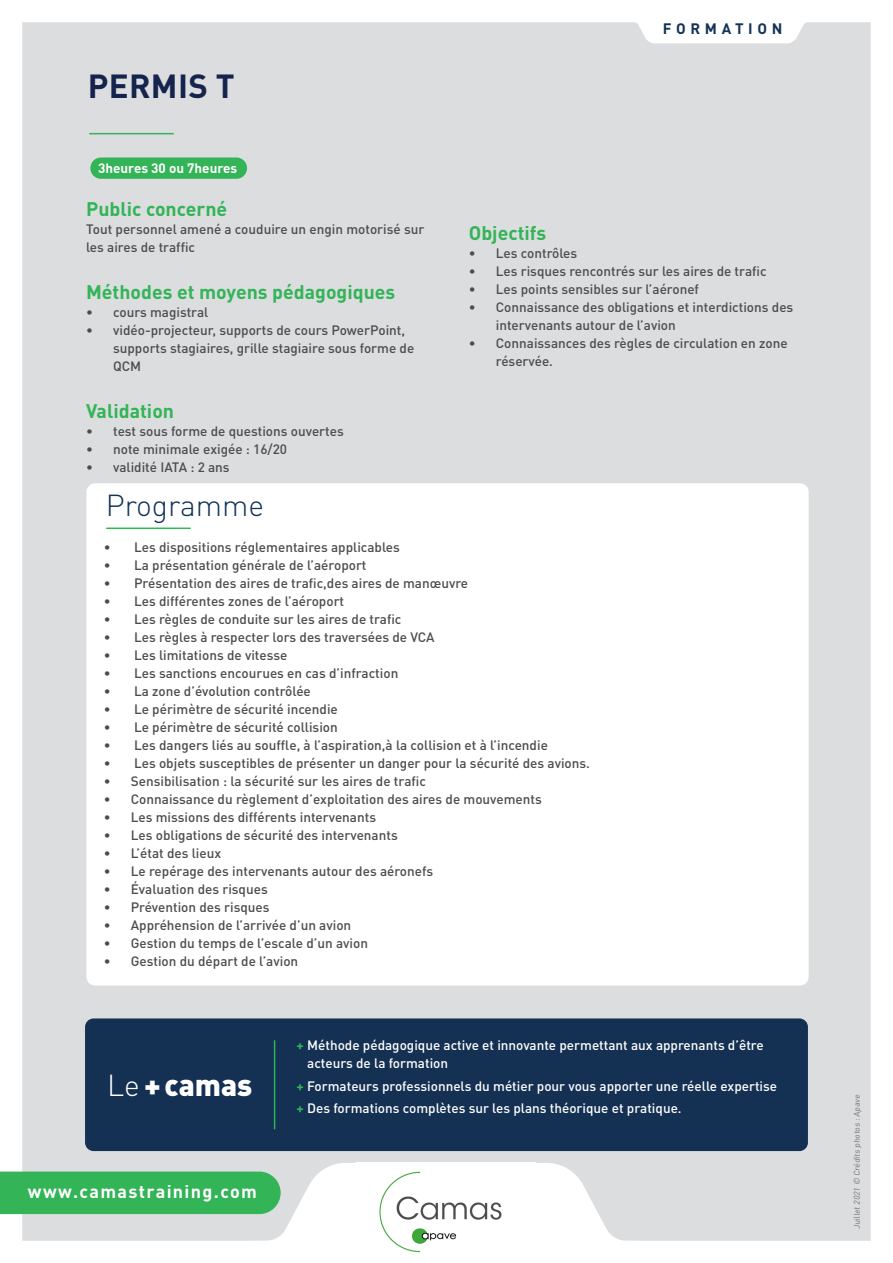
<style>
.page{position:relative;width:893px;height:1263px;background:#fff}
.page>*{position:absolute;margin:0;border:0;box-sizing:border-box;transform-origin:0 0}
.t1{font:700 33px "DIN Pro";letter-spacing:.01em;color:#15244d}
.t2{font:300 30px "DIN Pro";color:#133255}
.t3{font:900 30px "DIN Pro";color:#fff}
.t4{font:700 19.5px "DIN Pro";color:#32b457}
.t5{font:700 18px "DIN Pro";letter-spacing:.075em;color:#fff}
.t6{font:700 15px "DIN Pro";letter-spacing:.31em;color:#133255}
.t7{font:500 13.5px/18px "DIN Pro";color:#4b4c4d}
.t8{font:500 13.5px/18px "DIN Pro";color:#fff}
.t9{font:700 13.5px "DIN Pro";color:#fff}
.t10{font:8.25px "DIN Pro";color:#57585a}
.s1{font-weight:300}
.s2{font-weight:700;color:#32b457}
</style>
<div class="page">
<div style="left:22px;top:22px;width:849px;height:1219px;background:#dcdddf"></div>
<hr style="left:90px;top:133px;width:83px;height:1px;background:#32b457">
<div style="left:90px;top:157px;width:157px;height:22px;background:#32b457;border-radius:11px"></div>
<svg style="left:629px;top:22px;width:183px;height:21px"></svg>
<div style="left:86px;top:483px;width:723px;height:502px;background:#fff;border-radius:9px"></div>
<div style="left:85px;top:1018px;width:723px;height:133px;background:#143053;border-radius:9px"></div>
<hr style="left:107px;top:527px;width:83px;height:2px;background:#32b457">
<hr style="left:274px;top:1041px;width:1px;height:88px;background:#32b457">
<svg style="left:0;top:1163px;width:639px;height:78px"></svg>
<img style="left:356px;top:1163px;width:179px;height:90px">
<p class="t1" style="left:88px;top:64px;width:149px">PERMIS T</p>
<p class="t9" style="left:98px;top:159px;width:141px">3heures 30 ou 7heures</p>
<p class="t4" style="left:86px;top:196px;width:143px">Public concerné</p>
<p class="t7" style="left:86px;top:220px;width:340px">Tout personnel amené a couduire un engin motorisé sur</p>
<p class="t7" style="left:86px;top:238px;width:110px">les aires de traffic</p>
<p class="t4" style="left:86px;top:279px;width:311px">Méthodes et moyens pédagogiques</p>
<p class="t7" style="left:86px;top:303px;width:124px">• cours magistral</p>
<p class="t7" style="left:113px;top:321px;width:303px;text-indent:-27px">• vidéo-projecteur, supports de cours PowerPoint, supports stagiaires, grille stagiaire sous forme de<br>QCM</p>
<p class="t4" style="left:86px;top:397px;width:90px">Validation</p>
<p class="t7" style="left:86px;top:421px;width:259px">• test sous forme de questions ouvertes</p>
<p class="t7" style="left:86px;top:439px;width:203px">• note minimale exigée : 16/20</p>
<p class="t7" style="left:86px;top:457px;width:145px">• validité IATA : 2 ans</p>
<p class="t2" style="left:106px;top:485px;width:160px">Programme</p>
<p class="t6" style="left:663px;top:18px;width:121px">FORMATION</p>
<p class="t4" style="left:469px;top:219px;width:79px">Objectifs</p>
<p class="t7" style="left:469px;top:243px;width:110px">• Les contrôles</p>
<p class="t7" style="left:469px;top:261px;width:299px">• Les risques rencontrés sur les aires de trafic</p>
<p class="t7" style="left:469px;top:279px;width:232px">• Les points sensibles sur l’aéronef</p>
<p class="t7" style="left:496px;top:297px;width:299px;text-indent:-27px">• Connaissance des obligations et interdictions des intervenants autour de l’avion</p>
<p class="t7" style="left:496px;top:333px;width:293px;text-indent:-27px">• Connaissances des règles de circulation en zone réservée.</p>
<p class="t7" style="left:104px;top:538px;width:298px">• Les dispositions réglementaires applicables</p>
<p class="t7" style="left:104px;top:556px;width:264px">• La présentation générale de l’aéroport</p>
<p class="t7" style="left:104px;top:574px;width:366px">• Présentation des aires de trafic,des aires de manœuvre</p>
<p class="t7" style="left:104px;top:592px;width:242px">• Les différentes zones de l’aéroport</p>
<p class="t7" style="left:104px;top:610px;width:299px">• Les règles de conduite sur les aires de trafic</p>
<p class="t7" style="left:104px;top:628px;width:332px">• Les règles à respecter lors des traversées de VCA</p>
<p class="t7" style="left:104px;top:646px;width:185px">• Les limitations de vitesse</p>
<p class="t7" style="left:104px;top:664px;width:296px">• Les sanctions encourues en cas d’infraction</p>
<p class="t7" style="left:104px;top:682px;width:209px">• La zone d’évolution contrôlée</p>
<p class="t7" style="left:104px;top:700px;width:236px">• Le périmètre de sécurité incendie</p>
<p class="t7" style="left:104px;top:718px;width:236px">• Le périmètre de sécurité collision</p>
<p class="t7" style="left:104px;top:736px;width:446px">• Les dangers liés au souffle, à l’aspiration,à la collision et à l’incendie</p>
<p class="t7" style="left:104px;top:754px;width:488px">• Les objets susceptibles de présenter un danger pour la sécurité des avions.</p>
<p class="t7" style="left:104px;top:772px;width:324px">• Sensibilisation : la sécurité sur les aires de trafic</p>
<p class="t7" style="left:104px;top:790px;width:440px">• Connaissance du règlement d’exploitation des aires de mouvements</p>
<p class="t7" style="left:104px;top:808px;width:274px">• Les missions des différents intervenants</p>
<p class="t7" style="left:104px;top:826px;width:295px">• Les obligations de sécurité des intervenants</p>
<p class="t7" style="left:104px;top:844px;width:119px">• L’état des lieux</p>
<p class="t7" style="left:104px;top:862px;width:331px">• Le repérage des intervenants autour des aéronefs</p>
<p class="t7" style="left:104px;top:880px;width:165px">• Évaluation des risques</p>
<p class="t7" style="left:104px;top:898px;width:167px">• Prévention des risques</p>
<p class="t7" style="left:104px;top:916px;width:249px">• Appréhension de l’arrivée d’un avion</p>
<p class="t7" style="left:104px;top:934px;width:266px">• Gestion du temps de l’escale d’un avion</p>
<p class="t7" style="left:104px;top:952px;width:196px">• Gestion du départ de l’avion</p>
<p class="t3" style="left:107px;top:1065px;width:147px"><span class="s1">Le</span> + camas</p>
<p class="t5" style="left:28px;top:1180px;width:230px">www.camastraining.com</p>
<p class="t8" style="left:307px;top:1036px;width:458px;text-indent:-11px"><span class="s2">+</span> Méthode pédagogique active et innovante permettant aux apprenants d’être acteurs de la formation</p>
<p class="t8" style="left:297px;top:1076px;width:482px"><span class="s2">+</span> Formateurs professionnels du métier pour vous apporter une réelle expertise</p>
<p class="t8" style="left:297px;top:1098px;width:387px"><span class="s2">+</span> Des formations complètes sur les plans théorique et pratique.</p>
<p class="t10" style="left:851px;top:1229px;width:138px;rotate:-90deg">Juillet 2021 © Crédits photos : Apave</p>
</div>
